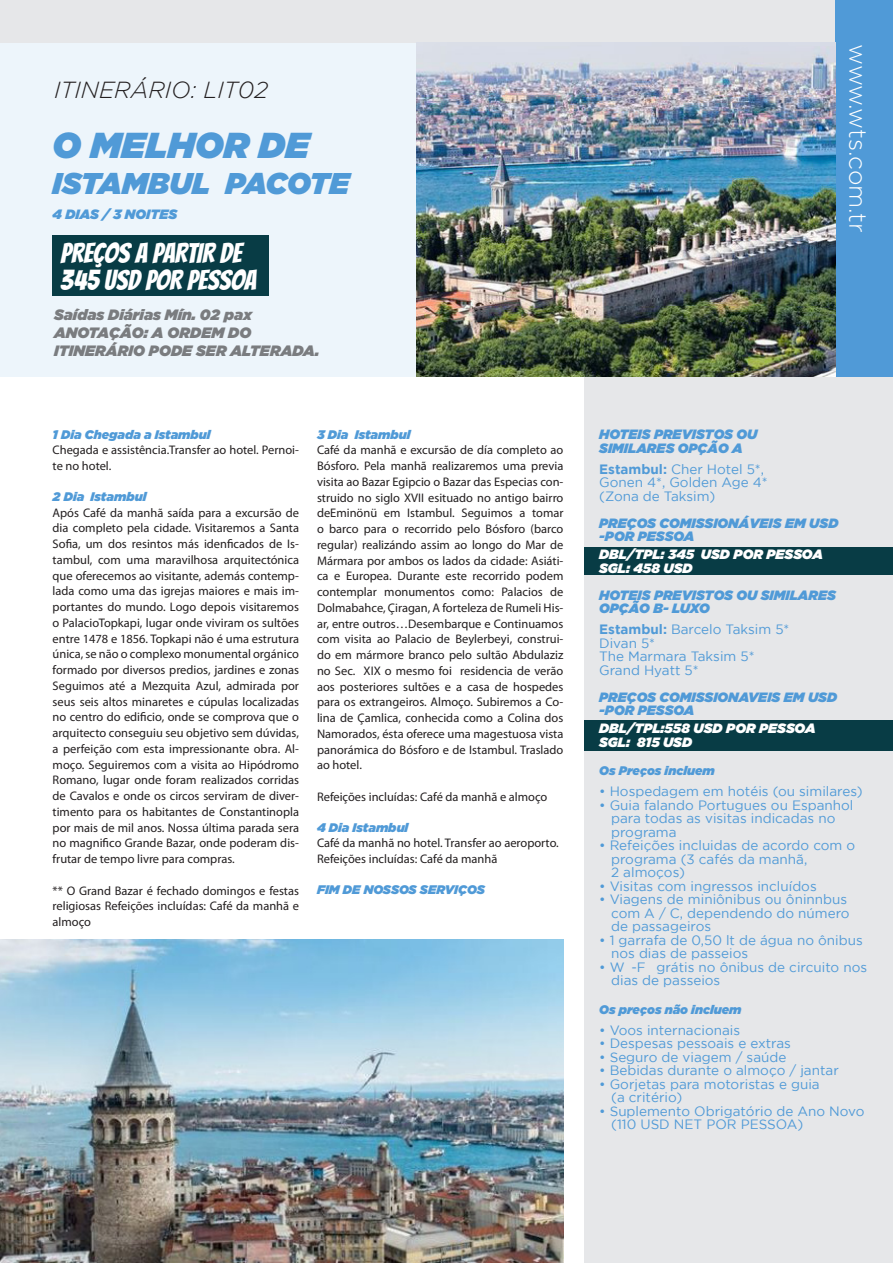
<style>
.page{position:relative;width:893px;height:1263px;background:#fff}
.page>*{position:absolute;margin:0;border:0;box-sizing:border-box;transform-origin:0 0}
.t1{font:italic 900 36px "Gotham";color:#509ad7}
.t2{font:italic 900 30px "Gotham";letter-spacing:-.005em;color:#509ad7}
.t3{font:27.6px "Bangers";color:#fff}
.t4{font:300 24.3px "Gotham";color:#fff}
.t5{font:italic 300 23.25px "Gotham";color:#231f20}
.t6{font:italic 900 15px "Gotham";color:#7a7c7f}
.t7{font:13.5px/13.5px "Gotham";color:#509ad7}
.t8{font:italic 900 13.5px/13.5px "Gotham";color:#509ad7}
.t9{font:italic 900 13.5px "Gotham";color:#fff}
.t10{font:12.45px/15.8px "Myriad Pro";color:#231f20;text-align:justify}
.t11{font:italic 900 12.45px "Gotham";color:#509ad7}
.s1{font-weight:700}
</style>
<div class="page">
<div style="left:585px;top:376px;width:308px;height:887px;background:#e6e7e9"></div>
<div style="left:0;top:0;width:522px;height:376px;background:#edf5fb"></div>
<div style="left:0;top:0;width:893px;height:43px;background:#e6e7e9"></div>
<div style="left:835px;top:0;width:58px;height:376px;background:#509ad7"></div>
<img style="left:417px;top:43px;width:418px;height:333px">
<div style="left:585px;top:547px;width:308px;height:28px;background:#083c45"></div>
<div style="left:585px;top:720px;width:308px;height:30px;background:#083c45"></div>
<img style="left:0;top:940px;width:563px;height:323px">
<hr style="left:892px;top:0;width:1px;height:376px;background:#edf5fb">
<hr style="left:892px;top:0;width:1px;height:43px;background:#e6e7e9">
<div style="left:53px;top:235px;width:216px;height:60px;background:#083c45"></div>
<p class="t5" style="left:54px;top:77px;width:216px">ITINERÁRIO: LIT02</p>
<p class="t1" style="left:53px;top:124px;width:259px">O MELHOR DE</p>
<p class="t2" style="left:53px;top:166px;width:299px">ISTAMBUL PACOTE</p>
<p class="t8" style="left:53px;top:207px;width:126px">4 DIAS / 3 NOITES</p>
<p class="t3" style="left:61px;top:237px;width:182px">PREÇOS A PARTIR DE</p>
<p class="t3" style="left:61px;top:264px;width:197px">345 USD POR PESSOA</p>
<p class="t6" style="left:54px;top:306px;width:200px">Saídas Diárias Mín. 02 pax</p>
<p class="t6" style="left:54px;top:324px;width:199px">ANOTAÇÃO: A ORDEM DO</p>
<p class="t6" style="left:54px;top:342px;width:267px">ITINERÁRIO PODE SER ALTERADA.</p>
<p class="t11" style="left:53px;top:427px;width:159px">1 Dia Chegada a Istambul</p>
<p class="t10" style="left:53px;top:442px;width:248px">Chegada e assistência.Transfer ao hotel. Pernoi&shy;te no hotel.</p>
<p class="t11" style="left:53px;top:489px;width:95px">2 Dia Istambul</p>
<p class="t10" style="left:53px;top:504px;width:248px">Após Café da manhã saída para a excursão de dia completo pela cidade. Visitaremos a Santa Sofia, um dos resintos más idenficados de Is&shy;tambul, com uma maravilhosa arquitectónica que oferecemos ao visitante, además contemp&shy;lada como uma das igrejas maiores e mais im&shy;portantes do mundo. Logo depois visitaremos o PalacioTopkapi, lugar onde viviram os sultões entre 1478 e 1856. Topkapi não é uma estrutura única, se não o complexo monumental orgánico formado por diversos predios, jardines e zonas Seguimos até a Mezquita Azul, admirada por seus seis altos minaretes e cúpulas localizadas no centro do edificio, onde se comprova que o arquitecto conseguiu seu objetivo sem dúvidas, a perfeição com esta impressionante obra. Al&shy;moço. Seguiremos com a visita ao Hipódromo Romano, lugar onde foram realizados corridas de Cavalos e onde os circos serviram de diver&shy;timento para os habitantes de Constantinopla por mais de mil anos. Nossa última parada sera no magnifico Grande Bazar, onde poderam dis&shy;frutar de tempo livre para compras.</p>
<p class="t10" style="left:53px;top:882px;width:248px">** O Grand Bazar é fechado domingos e festas religiosas Refeições incluídas: Café da manhã e almoço</p>
<p class="t11" style="left:317px;top:427px;width:95px">3 Dia Istambul</p>
<p class="t10" style="left:317px;top:442px;width:248px">Café da manhã e excursão de día completo ao Bósforo. Pela manhã realizaremos uma previa visita ao Bazar Egipcio o Bazar das Especias con&shy;struido no siglo XVII esituado no antigo bairro deEminönü em Istambul. Seguimos a tomar o barco para o recorrido pelo Bósforo (barco regular) realizándo assim ao longo do Mar de Mármara por ambos os lados da cidade: Asiáti&shy;ca e Europea. Durante este recorrido podem contemplar monumentos como: Palacios de Dolmabahce, Çiragan, A forteleza de Rumeli His&shy;ar, entre outros…Desembarque e Continuamos com visita ao Palacio de Beylerbeyi, construi&shy;do em mármore branco pelo sultão Abdulaziz no Sec. XIX o mesmo foi residencia de verão aos posteriores sultões e a casa de hospedes para os extrangeiros. Almoço. Subiremos a Co&shy;lina de Çamlica, conhecida como a Colina dos Namorados, ésta oferece uma magestuosa vista panorámica do Bósforo e de Istambul. Traslado ao hotel.</p>
<p class="t10" style="left:317px;top:789px;width:232px">Refeições incluídas: Café da manhã e almoço</p>
<p class="t11" style="left:317px;top:820px;width:93px">4 Dia Istambul</p>
<p class="t10" style="left:317px;top:835px;width:243px">Café da manhã no hotel. Transfer ao aeroporto.</p>
<p class="t10" style="left:317px;top:851px;width:182px">Refeições incluídas: Café da manhã</p>
<p class="t11" style="left:317px;top:882px;width:169px">FIM DE NOSSOS SERVIÇOS</p>
<p class="t4" style="left:871px;top:44px;width:190px;rotate:90deg">www.wts.com.tr</p>
<p class="t8" style="left:599px;top:427px;width:160px">HOTEIS PREVISTOS OU</p>
<p class="t8" style="left:599px;top:441px;width:145px">SIMILARES OPÇÃO A</p>
<p class="t7" style="left:599px;top:462px;width:166px"><span class="s1">Estambul:</span> Cher Hotel 5*,</p>
<p class="t7" style="left:599px;top:476px;width:170px">Gonen 4*, Golden Age 4*</p>
<p class="t7" style="left:599px;top:489px;width:118px">(Zona de Taksim)</p>
<p class="t8" style="left:599px;top:516px;width:241px">PREÇOS COMISSIONÁVEIS EM USD -POR PESSOA</p>
<p class="t9" style="left:599px;top:547px;width:225px">DBL/TPL: 345 USD POR PESSOA</p>
<p class="t9" style="left:599px;top:560px;width:95px">SGL: 458 USD</p>
<p class="t8" style="left:599px;top:588px;width:238px">HOTEIS PREVISTOS OU SIMILARES</p>
<p class="t8" style="left:599px;top:601px;width:112px">OPÇÃO B- LUXO</p>
<p class="t7" style="left:599px;top:623px;width:192px"><span class="s1">Estambul:</span> Barcelo Taksim 5*</p>
<p class="t7" style="left:599px;top:636px;width:57px">Divan 5*</p>
<p class="t7" style="left:599px;top:650px;width:157px">The Marmara Taksim 5*</p>
<p class="t7" style="left:599px;top:663px;width:101px">Grand Hyatt 5*</p>
<p class="t8" style="left:599px;top:690px;width:239px">PREÇOS COMISSIONAVEIS EM USD -POR PESSOA</p>
<p class="t9" style="left:599px;top:721px;width:218px">DBL/TPL:558 USD POR PESSOA</p>
<p class="t9" style="left:599px;top:734px;width:95px">SGL: 815 USD</p>
<p class="t11" style="left:599px;top:764px;width:117px">Os Preços incluem</p>
<p class="t7" style="left:599px;top:785px;width:265px">• Hospedagem em hotéis (ou similares)</p>
<p class="t7" style="left:611px;top:798px;width:244px;text-indent:-12px">• Guia falando Portugues ou Espanhol para todas as visitas indicadas no programa</p>
<p class="t7" style="left:611px;top:839px;width:246px;text-indent:-12px">• Refeições incluidas de acordo com o programa (3 cafés da manhã,</p>
<p class="t7" style="left:611px;top:866px;width:75px">2 almoços)</p>
<p class="t7" style="left:599px;top:879px;width:219px">• Visitas com ingressos incluídos</p>
<p class="t7" style="left:611px;top:893px;width:240px;text-indent:-12px">• Viagens de miniônibus ou ôninnbus com A / C, dependendo do número de passageiros</p>
<p class="t7" style="left:611px;top:933px;width:253px;text-indent:-12px">• 1 garrafa de 0,50 lt de água no ônibus nos dias de passeios</p>
<p class="t7" style="left:611px;top:960px;width:257px;text-indent:-12px">• Wİ-Fİ grátis no ônibus de circuito nos dias de passeios</p>
<p class="t11" style="left:599px;top:1002px;width:144px">Os preços não incluem</p>
<p class="t7" style="left:599px;top:1023px;width:142px">• Voos internacionais</p>
<p class="t7" style="left:599px;top:1036px;width:193px">• Despesas pessoais e extras</p>
<p class="t7" style="left:599px;top:1050px;width:189px">• Seguro de viagem / saúde</p>
<p class="t7" style="left:599px;top:1063px;width:241px">• Bebidas durante o almoço / jantar</p>
<p class="t7" style="left:599px;top:1077px;width:222px">• Gorjetas para motoristas e guia</p>
<p class="t7" style="left:611px;top:1090px;width:73px">(a critério)</p>
<p class="t7" style="left:611px;top:1104px;width:255px;text-indent:-12px">• Suplemento Obrigatório de Ano Novo (110 USD NET POR PESSOA)</p>
</div>
